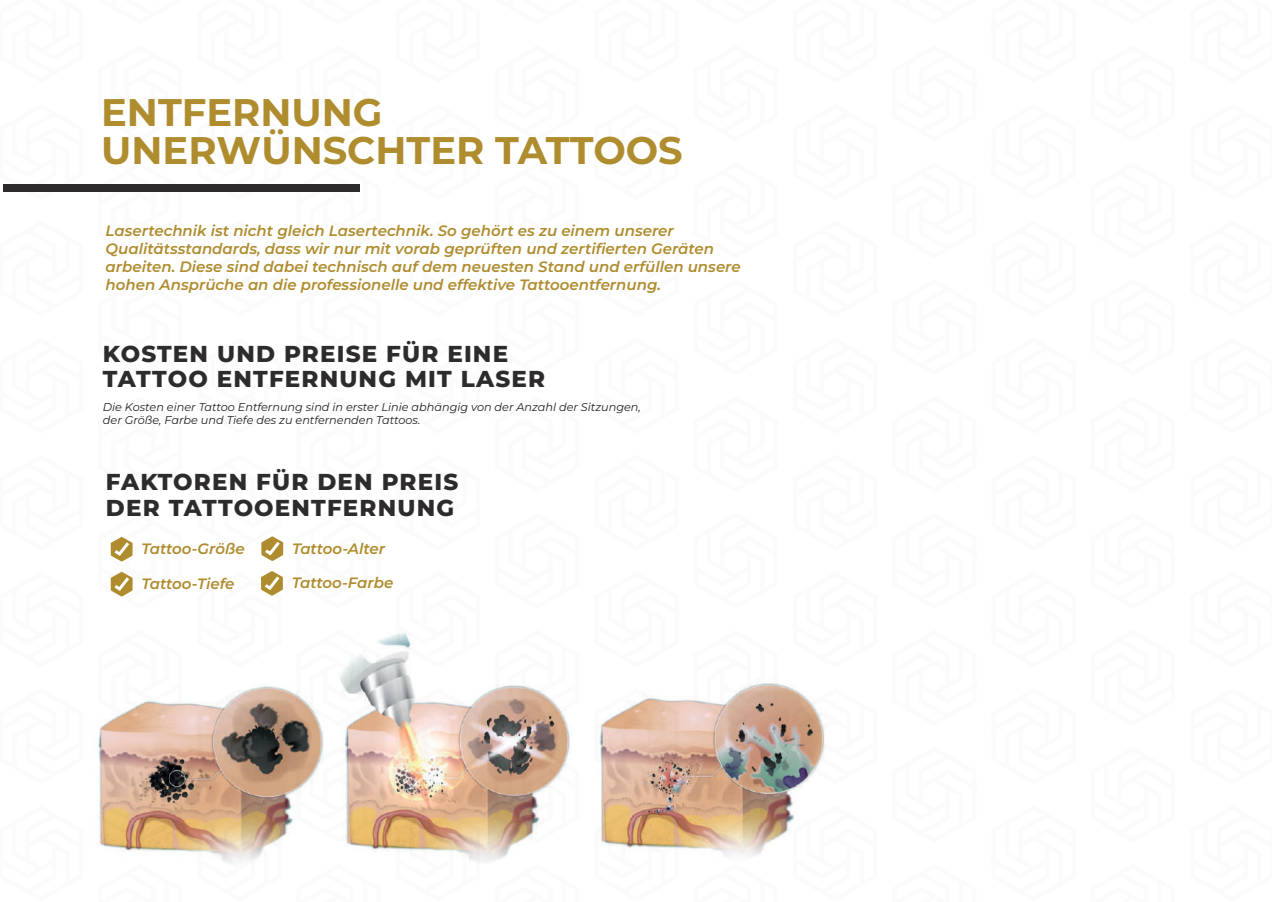
<style>
.page{position:relative;width:1272px;height:902px;background:#fff}
.page>*{position:absolute;margin:0;border:0;box-sizing:border-box;transform-origin:0 0}
.t1{font:700 38.4px/38.4px "Montserrat";color:#af8c2e}
.t2{font:800 22.95px/25.5px "Montserrat";letter-spacing:.05em;color:#2e2b2c}
.t3{font:italic 600 15px/18px "Montserrat";color:#af8c2e}
.t4{font:italic 11.25px/13.5px "Montserrat";color:#231f20}
</style>
<div class="page">
<img style="left:98px;top:635px;width:705px;height:228px">
<svg style="left:3px;top:184px;width:80px;height:1px"></svg>
<svg style="left:197px;top:184px;width:84px;height:1px"></svg>
<svg style="left:98px;top:184px;width:84px;height:1px"></svg>
<svg style="left:296px;top:184px;width:64px;height:8px"></svg>
<svg style="left:396px;top:632px;width:84px;height:35px"></svg>
<svg style="left:594px;top:635px;width:84px;height:32px"></svg>
<svg style="left:793px;top:635px;width:10px;height:32px"></svg>
<svg style="left:98px;top:635px;width:84px;height:90px"></svg>
<svg style="left:197px;top:688px;width:84px;height:96px;background:#aa9385"></svg>
<svg style="left:296px;top:635px;width:85px;height:90px"></svg>
<img style="left:396px;top:688px;width:84px;height:96px">
<svg style="left:495px;top:635px;width:84px;height:90px"></svg>
<svg style="left:594px;top:688px;width:84px;height:96px"></svg>
<svg style="left:693px;top:635px;width:85px;height:90px"></svg>
<svg style="left:793px;top:688px;width:33px;height:96px"></svg>
<img style="left:98px;top:747px;width:84px;height:95px">
<svg style="left:197px;top:805px;width:84px;height:59px"></svg>
<svg style="left:296px;top:747px;width:85px;height:95px"></svg>
<svg style="left:396px;top:805px;width:84px;height:58px"></svg>
<img style="left:495px;top:747px;width:84px;height:95px">
<svg style="left:594px;top:805px;width:84px;height:58px"></svg>
<img style="left:693px;top:747px;width:85px;height:95px">
<svg style="left:793px;top:805px;width:10px;height:58px"></svg>
<div style="left:3px;top:185px;width:356px;height:7px;background:#2e2b2c"></div>
<svg style="left:261px;top:536px;width:22px;height:25px"></svg>
<svg style="left:110px;top:537px;width:23px;height:60px"></svg>
<svg style="left:197px;top:571px;width:86px;height:96px"></svg>
<h1 class="t1" style="left:101px;top:92px;width:583px">ENTFERNUNG<br>UNERWÜNSCHTER TATTOOS</h1>
<p class="t3" style="left:106px;top:221px;width:636px">Lasertechnik ist nicht gleich Lasertechnik. So gehört es zu einem unserer Qualitätsstandards, dass wir nur mit vorab geprüften und zertifierten Geräten arbeiten. Diese sind dabei technisch auf dem neuesten Stand und erfüllen unsere hohen Ansprüche an die professionelle und effektive Tattooentfernung.</p>
<h2 class="t2" style="left:103px;top:340px;width:443px">KOSTEN UND PREISE FÜR EINE<br>TATTOO ENTFERNUNG MIT LASER</h2>
<p class="t4" style="left:103px;top:400px;width:539px">Die Kosten einer Tattoo Entfernung sind in erster Linie abhängig von der Anzahl der Sitzungen, der Größe, Farbe und Tiefe des zu entfernenden Tattoos.</p>
<h2 class="t2" style="left:106px;top:469px;width:354px">FAKTOREN FÜR DEN PREIS<br>DER TATTOOENTFERNUNG</h2>
<p class="t3" style="left:141px;top:539px;width:105px">Tattoo-Größe</p>
<p class="t3" style="left:292px;top:539px;width:94px">Tattoo-Alter</p>
<p class="t3" style="left:141px;top:574px;width:94px">Tattoo-Tiefe</p>
<p class="t3" style="left:292px;top:573px;width:103px">Tattoo-Farbe</p>
</div>
